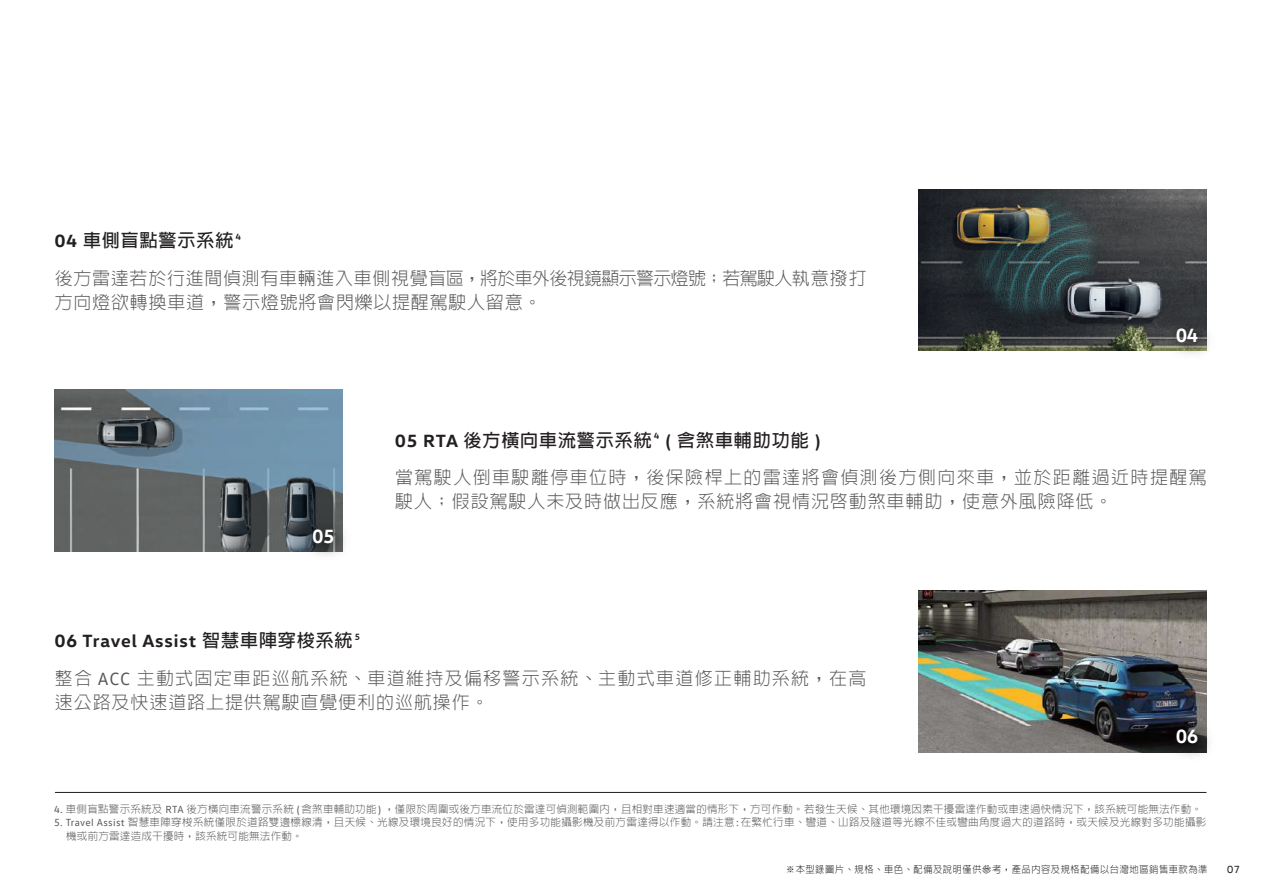
<style>
.page{position:relative;width:1263px;height:893px;background:#fff}
.page>*{position:absolute;margin:0;border:0;box-sizing:border-box;transform-origin:0 0}
.t1{font:700 19.5px "VW Head";color:#fff;scale:.95 1}
.t2{font:300 18px/37.5px "AR Hei B5";letter-spacing:.05em;color:#57585a}
.t3{font:300 18px/37.5px "AR Hei B5";letter-spacing:.08em;color:#57585a}
.t4{font:300 18px/24px "AR Hei B5";letter-spacing:.07em;color:#57585a}
.t5{font:700 18px "VW Head";letter-spacing:.05em;color:#231f20}
.t6{font:300 10.5px/13.5px "AR Hei B5";letter-spacing:.025em;color:#57585a}
.t7{font:10.5px "VW Head";color:#231f20}
.t8{font:300 9.75px "AR Hei B5";letter-spacing:.06em;color:#231f20;scale:.95 1}
.s1{font-family:"VW Head";font-weight:700;color:#231f20}
.s2{font-weight:700;color:#231f20}
.s3{font-family:"VW Text";font-weight:400;color:#231f20}
.s4{font-family:"AR Hei B5"}
.s5{font-family:"VW Text";font-weight:400}
</style>
<div class="page">
<hr style="left:55px;top:792px;width:1151px;height:1px;background:#231f20">
<img style="left:919px;top:189px;width:288px;height:162px">
<img style="left:1160px;top:309px;width:49px;height:45px">
<img style="left:55px;top:390px;width:288px;height:161px">
<img style="left:296px;top:510px;width:49px;height:46px">
<img style="left:919px;top:590px;width:288px;height:162px">
<img style="left:1160px;top:711px;width:49px;height:45px">
<h2 class="t2" style="left:55px;top:221px;width:813px"><span class="s1">04</span> <span class="s2">車側盲點警示系統</span><span class="s3">4<br></span>後方雷達若於行進間偵測有車輛進入車側視覺盲區，將於車外後視鏡顯示警示燈號；若駕駛人執意撥打</h2>
<h2 class="t2" style="left:55px;top:283px;width:488px">方向燈欲轉換車道，警示燈號將會閃爍以提醒駕駛人留意。</h2>
<h1 class="t1" style="left:1176px;top:323px;width:25px">04</h1>
<h1 class="t1" style="left:312px;top:523px;width:25px">05</h1>
<h2 class="t3" style="left:395px;top:421px;width:813px"><span class="s1">05 RTA</span> <span class="s2">後方橫向車流警示系統</span><span class="s3">4</span> <span class="s1">(</span> <span class="s2">含煞車輔助功能</span> <span class="s1">)<br></span>當駕駛人倒車駛離停車位時，後保險桿上的雷達將會偵測後方側向來車，並於距離過近時提醒駕</h2>
<h2 class="t2" style="left:395px;top:483px;width:719px">駛人；假設駕駛人未及時做出反應，系統將會視情況啟動煞車輔助，使意外風險降低。</h2>
<h2 class="t5" style="left:55px;top:629px;width:307px">06 Travel Assist <span class="s4">智慧車陣穿梭系統</span><span class="s5">5</span></h2>
<h2 class="t4" style="left:55px;top:666px;width:813px">整合 <span class="s5">ACC</span> 主動式固定車距巡航系統、車道維持及偏移警示系統、主動式車道修正輔助系統，在高速公路及快速道路上提供駕駛直覺便利的巡航操作。</h2>
<h1 class="t1" style="left:1176px;top:724px;width:25px">06</h1>
<p class="t6" style="left:54px;top:802px;width:1149px"><span class="s5">4.</span> 車側盲點警示系統及 <span class="s5">RTA</span> 後方橫向車流警示系統 <span class="s5">(</span>含煞車輔助功能<span class="s5">)</span> ，僅限於周圍或後方車流位於雷達可偵測範圍內，且相對車速適當的情形下，方可作動。若發生天候、其他環境因素干擾雷達作動或車速過快情況下，該系統可能無法作動。</p>
<p class="t6" style="left:66px;top:816px;width:1142px;text-indent:-12px"><span class="s5">5. Travel Assist</span> 智慧車陣穿梭系統僅限於道路雙邊標線清，且天候、光線及環境良好的情況下，使用多功能攝影機及前方雷達得以作動。請注意<span class="s5">:</span>在繁忙行車、彎道、山路及隧道等光線不佳或彎曲角度過大的道路時，或天候及光線對多功能攝影機或前方雷達造成干擾時，該系統可能無法作動。</p>
<p class="t8" style="left:786px;top:865px;width:445px">※本型錄圖片、規格、車色、配備及說明僅供參考，產品內容及規格配備以台灣地區銷售車款為準</p>
<p class="t7" style="left:1227px;top:863px;width:14px">07</p>
</div>
